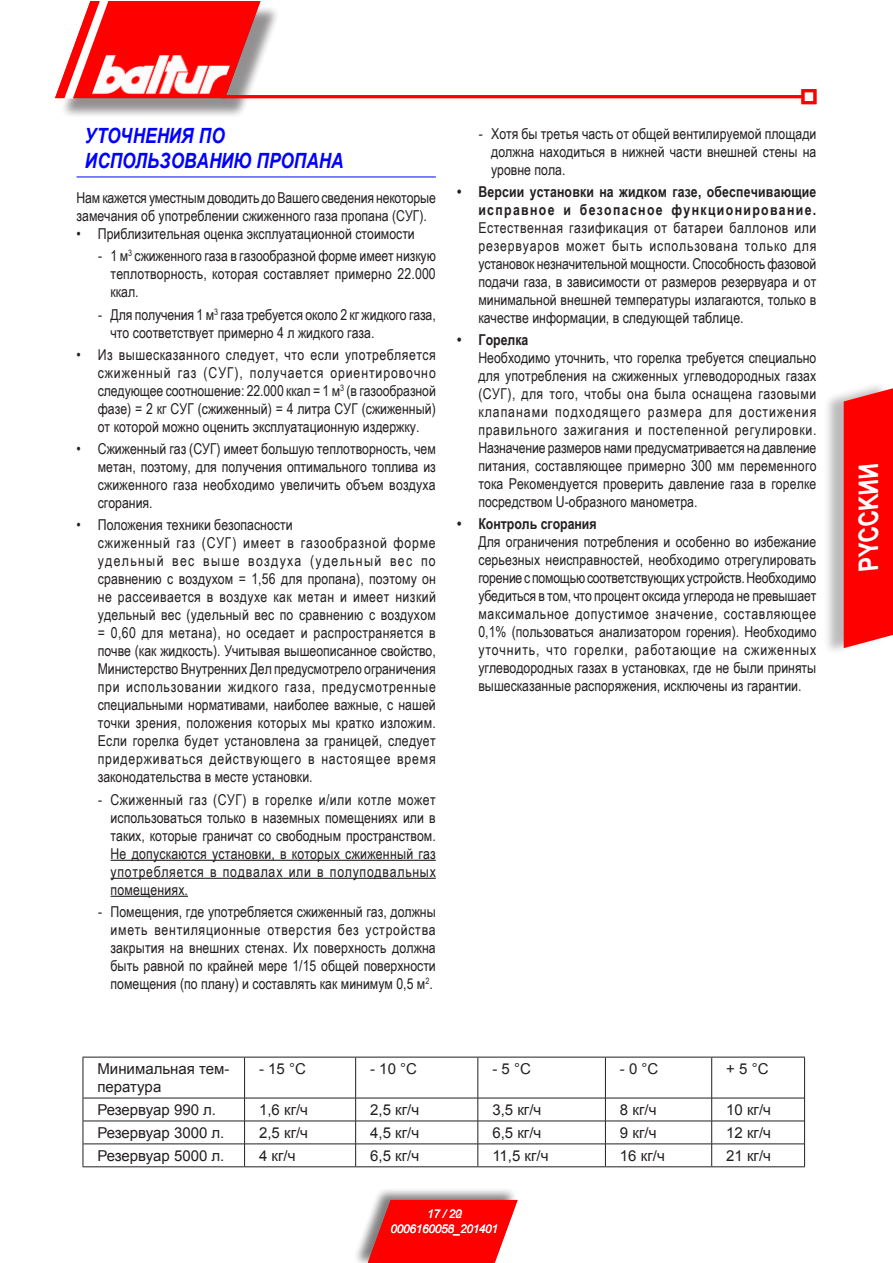
<style>
.page{position:relative;width:893px;height:1263px;background:#fff}
.page>*{position:absolute;margin:0;border:0;box-sizing:border-box;transform-origin:0 0}
.t1{font:italic 700 27px "Arial Narrow";color:#fff}
.t2{font:italic 700 21px/25.2px "Arial Narrow";color:#00f}
.t3{font:15px/18px "Arial Narrow";color:#231f20;text-align:justify}
.t4{font:15px/18px "Arial Narrow";letter-spacing:.02em;color:#231f20}
.t5{font:15px/18px "Arial";color:#231f20}
.t6{font:700 15px/18px "Arial Narrow";letter-spacing:.01em;color:#231f20;text-align:right}
.t7{font:italic 12px/15px "Arial";letter-spacing:-.03em;color:#fff;text-align:center}
.s1{font-style:italic}
</style>
<div class="page">
<div style="left:352px;top:1187px;width:164px;height:76px;background:#231f20;opacity:.35"></div>
<svg style="left:368px;top:1200px;width:150px;height:63px;background:#f82020"></svg>
<div style="left:59px;top:5px;width:220px;height:113px;background:#231f20;opacity:.29"></div>
<hr style="left:221px;top:95px;width:582px;height:3px;background:#f00">
<div style="left:801px;top:89px;width:15px;height:15px;border:3px solid #f00"></div>
<svg style="left:55px;top:1px;width:205px;height:98px"></svg>
<div style="left:823px;top:380px;width:66px;height:274px;background:#231f20;opacity:.3"></div>
<div style="left:844px;top:388px;width:49px;height:260px;background:#f00"></div>
<hr style="left:77px;top:177px;width:359px;height:1px;background:#00f">
<hr style="left:111px;top:860px;width:325px;height:1px;background:#231f20">
<hr style="left:111px;top:878px;width:325px;height:1px;background:#231f20">
<hr style="left:111px;top:896px;width:77px;height:1px;background:#231f20">
<hr style="left:83px;top:1057px;width:162px;height:1px;background:#231f20">
<hr style="left:83px;top:1057px;width:1px;height:41px;background:#231f20">
<hr style="left:245px;top:1057px;width:111px;height:1px;background:#231f20">
<hr style="left:356px;top:1057px;width:122px;height:1px;background:#231f20">
<hr style="left:478px;top:1057px;width:127px;height:1px;background:#231f20">
<hr style="left:605px;top:1057px;width:107px;height:1px;background:#231f20">
<hr style="left:712px;top:1057px;width:93px;height:1px;background:#231f20">
<hr style="left:804px;top:1057px;width:1px;height:41px;background:#231f20">
<svg style="left:83px;top:1099px;width:1px;height:67px"></svg>
<svg style="left:804px;top:1098px;width:1px;height:68px"></svg>
<hr style="left:244px;top:1057px;width:1px;height:41px;background:#231f20">
<hr style="left:355px;top:1057px;width:1px;height:41px;background:#231f20">
<hr style="left:478px;top:1057px;width:1px;height:41px;background:#231f20">
<hr style="left:605px;top:1057px;width:1px;height:41px;background:#231f20">
<hr style="left:711px;top:1057px;width:1px;height:41px;background:#231f20">
<hr style="left:83px;top:1098px;width:162px;height:1px;background:#231f20">
<hr style="left:245px;top:1098px;width:111px;height:1px;background:#231f20">
<hr style="left:356px;top:1098px;width:122px;height:1px;background:#231f20">
<hr style="left:478px;top:1098px;width:127px;height:1px;background:#231f20">
<hr style="left:605px;top:1098px;width:107px;height:1px;background:#231f20">
<hr style="left:712px;top:1098px;width:92px;height:1px;background:#231f20">
<hr style="left:83px;top:1121px;width:162px;height:1px;background:#231f20">
<hr style="left:245px;top:1121px;width:111px;height:1px;background:#231f20">
<hr style="left:356px;top:1121px;width:122px;height:1px;background:#231f20">
<hr style="left:478px;top:1121px;width:127px;height:1px;background:#231f20">
<hr style="left:605px;top:1121px;width:107px;height:1px;background:#231f20">
<hr style="left:712px;top:1121px;width:92px;height:1px;background:#231f20">
<hr style="left:83px;top:1143px;width:162px;height:1px;background:#231f20">
<hr style="left:245px;top:1143px;width:111px;height:1px;background:#231f20">
<svg style="left:244px;top:1098px;width:1px;height:68px"></svg>
<hr style="left:356px;top:1143px;width:122px;height:1px;background:#231f20">
<svg style="left:355px;top:1098px;width:1px;height:68px"></svg>
<hr style="left:478px;top:1143px;width:127px;height:1px;background:#231f20">
<svg style="left:478px;top:1098px;width:1px;height:68px"></svg>
<hr style="left:605px;top:1143px;width:107px;height:1px;background:#231f20">
<svg style="left:605px;top:1098px;width:1px;height:68px"></svg>
<hr style="left:712px;top:1143px;width:92px;height:1px;background:#231f20">
<svg style="left:711px;top:1098px;width:1px;height:68px"></svg>
<hr style="left:83px;top:1166px;width:162px;height:1px;background:#231f20">
<hr style="left:245px;top:1166px;width:111px;height:1px;background:#231f20">
<hr style="left:356px;top:1166px;width:122px;height:1px;background:#231f20">
<hr style="left:478px;top:1166px;width:127px;height:1px;background:#231f20">
<hr style="left:605px;top:1166px;width:107px;height:1px;background:#231f20">
<hr style="left:712px;top:1166px;width:93px;height:1px;background:#231f20">
<h2 class="t2" style="left:85px;top:122px;width:260px">УТОЧНЕНИЯ ПО<br>ИСПОЛЬЗОВАНИЮ ПРОПАНА</h2>
<p class="t3" style="left:77px;top:188px;width:361px">Нам кажется уместным доводить до Вашего сведения некоторые замечания об употреблении сжиженного газа пропана (СУГ).</p>
<p class="t3" style="left:77px;top:224px;width:340px">• Приблизительная оценка эксплуатационной стоимости</p>
<p class="t3" style="left:111px;top:246px;width:327px;text-indent:-13px"><span class="s1">-</span> 1 м<sup>3</sup> сжиженного газа в газообразной форме имеет низкую теплотворность, которая составляет примерно 22.000 ккал.</p>
<p class="t3" style="left:111px;top:305px;width:327px;text-indent:-13px"><span class="s1">-</span> Для получения 1 м<sup>3</sup> газа требуется около 2 кг жидкого газа, что соответствует примерно 4 л жидкого газа.</p>
<p class="t3" style="left:98px;top:345px;width:340px;text-indent:-21px">• Из вышесказанного следует, что если употребляется сжиженный газ (СУГ), получается ориентировочно следующее соотношение: 22.000 ккал = 1 м<sup>3</sup> (в газообразной фазе) = 2 кг СУГ (сжиженный) = 4 литра СУГ (сжиженный) от которой можно оценить эксплуатационную издержку.</p>
<p class="t3" style="left:98px;top:439px;width:340px;text-indent:-21px">• Сжиженный газ (СУГ) имеет большую теплотворность, чем метан, поэтому, для получения оптимального топлива из сжиженного газа необходимо увеличить объем воздуха сгорания.</p>
<p class="t4" style="left:98px;top:515px;width:340px;text-indent:-21px">• Положения техники безопасности<br>сжиженный газ (СУГ) имеет в газообразной форме удельный вес выше воздуха (удельный вес по сравнению с воздухом = 1,56 для пропана), поэтому он не рассеивается в воздухе как метан и имеет низкий удельный вес (удельный вес по сравнению с воздухом = 0,60 для метана), но оседает и распространяется в почве (как жидкость). Учитывая вышеописанное свойство, Министерство Внутренних Дел предусмотрело ограничения при использовании жидкого газа, предусмотренные специальными нормативами, наиболее важные, с нашей точки зрения, положения которых мы кратко изложим.<br>Если горелка будет установлена за границей, следует придерживаться действующего в настоящее время законодательства в месте установки.</p>
<p class="t3" style="left:111px;top:790px;width:327px;text-indent:-13px"><span class="s1">-</span> Сжиженный газ (СУГ) в горелке и/или котле может использоваться только в наземных помещениях или в таких, которые граничат со свободным пространством.<br>Не допускаются установки, в которых сжиженный газ употребляется в подвалах или в полуподвальных помещениях.</p>
<p class="t3" style="left:111px;top:902px;width:327px;text-indent:-13px"><span class="s1">-</span> Помещения, где употребляется сжиженный газ, должны иметь вентиляционные отверстия без устройства закрытия на внешних стенах. Их поверхность должна быть равной по крайней мере 1/15 общей поверхности помещения (по плану) и составлять как минимум 0,5 м<sup>2</sup>.</p>
<p class="t3" style="left:491px;top:124px;width:327px;text-indent:-13px"><span class="s1">-</span> Хотя бы третья часть от общей вентилируемой площади должна находиться в нижней части внешней стены на уровне пола.</p>
<p class="t6" style="left:457px;top:182px;width:361px">• Версии установки на жидком газе, обеспечивающие исправное и безопасное функционирование.</p>
<p class="t3" style="left:478px;top:218px;width:340px">Естественная газификация от батареи баллонов или резервуаров может быть использована только для установок незначительной мощности. Способность фазовой подачи газа, в зависимости от размеров резервуара и от минимальной внешней температуры излагаются, только в качестве информации, в следующей таблице.</p>
<p class="t6" style="left:457px;top:330px;width:73px">• Горелка</p>
<p class="t3" style="left:478px;top:348px;width:340px">Необходимо уточнить, что горелка требуется специально для употребления на сжиженных углеводородных газах (СУГ), для того, чтобы она была оснащена газовыми клапанами подходящего размера для достижения правильного зажигания и постепенной регулировки.<br>Назначение размеров нами предусматривается на давление питания, составляющее примерно 300 мм переменного тока Рекомендуется проверить давление газа в горелке посредством U-образного манометра.</p>
<p class="t6" style="left:457px;top:514px;width:141px">• Контроль сгорания</p>
<p class="t3" style="left:478px;top:532px;width:340px">Для ограничения потребления и особенно во избежание серьезных неисправностей, необходимо отрегулировать горение с помощью соответствующих устройств. Необходимо убедиться в том, что процент оксида углерода не превышает максимальное допустимое значение, составляющее 0,1% (пользоваться анализатором горения). Необходимо уточнить, что горелки, работающие на сжиженных углеводородных газах в установках, где не были приняты вышесказанные распоряжения, исключены из гарантии.</p>
<p class="t5" style="left:97px;top:1060px;width:134px">Минимальная тем&shy;пература</p>
<p class="t5" style="left:259px;top:1060px;width:48px">- 15 °C</p>
<p class="t5" style="left:370px;top:1060px;width:48px">- 10 °C</p>
<p class="t5" style="left:492px;top:1060px;width:40px">- 5 °C</p>
<p class="t5" style="left:620px;top:1060px;width:40px">- 0 °C</p>
<p class="t5" style="left:726px;top:1060px;width:44px">+ 5 °C</p>
<p class="t5" style="left:97px;top:1101px;width:120px">Резервуар 990 л.</p>
<p class="t5" style="left:259px;top:1101px;width:51px">1,6 кг/ч</p>
<p class="t5" style="left:370px;top:1101px;width:51px">2,5 кг/ч</p>
<p class="t5" style="left:492px;top:1101px;width:51px">3,5 кг/ч</p>
<p class="t5" style="left:620px;top:1101px;width:38px">8 кг/ч</p>
<p class="t5" style="left:726px;top:1101px;width:46px">10 кг/ч</p>
<p class="t5" style="left:97px;top:1124px;width:129px">Резервуар 3000 л.</p>
<p class="t5" style="left:259px;top:1124px;width:51px">2,5 кг/ч</p>
<p class="t5" style="left:370px;top:1124px;width:51px">4,5 кг/ч</p>
<p class="t5" style="left:492px;top:1124px;width:51px">6,5 кг/ч</p>
<p class="t5" style="left:620px;top:1124px;width:38px">9 кг/ч</p>
<p class="t5" style="left:726px;top:1124px;width:46px">12 кг/ч</p>
<p class="t5" style="left:97px;top:1147px;width:129px">Резервуар 5000 л.</p>
<p class="t5" style="left:259px;top:1147px;width:38px">4 кг/ч</p>
<p class="t5" style="left:370px;top:1147px;width:51px">6,5 кг/ч</p>
<p class="t5" style="left:492px;top:1147px;width:58px">11,5 кг/ч</p>
<p class="t5" style="left:620px;top:1147px;width:46px">16 кг/ч</p>
<p class="t5" style="left:726px;top:1147px;width:46px">21 кг/ч</p>
<p class="t7" style="left:391px;top:1206px;width:109px">17 / 22<br>0006160056_201401</p>
<p class="t7" style="left:455px;top:1206px;width:8px">0</p>
<p class="t7" style="left:447px;top:1221px;width:8px">3</p>
<h1 class="t1" style="left:848px;top:570px;width:121px;rotate:-90deg">PYCCKИИ</h1>
</div>
